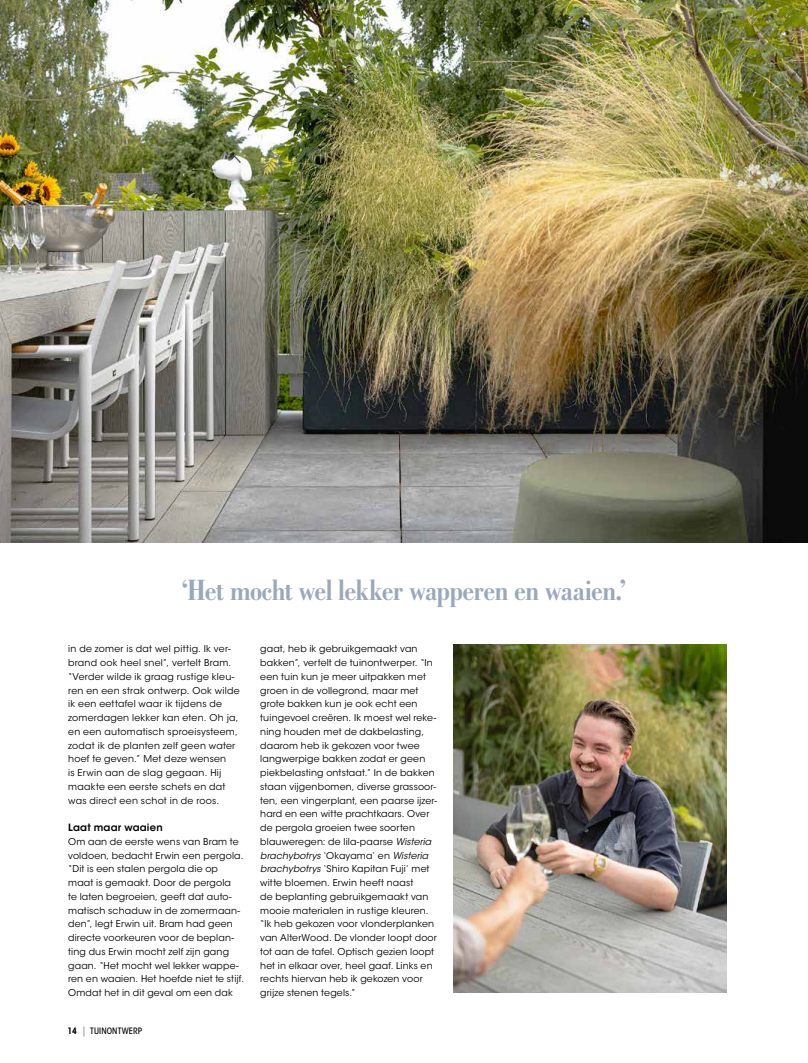
<style>
.page{position:relative;width:808px;height:1063px;background:#fff}
.page>*{position:absolute;margin:0;border:0;box-sizing:border-box;transform-origin:0 0}
.t1{font:700 condensed 31.25px "Bodoni Std";letter-spacing:-.025em;color:#9ba8bb}
.t2{font:600 10px "ITC Avant Garde Std";letter-spacing:.02em;color:#000}
.t3{font:9.38px/13.8px "ITC Avant Garde Std";letter-spacing:.02em;color:#000}
.t4{font:500 condensed 8.75px "ITC Avant Garde Std";letter-spacing:.015em;color:#000}
.s1{font-style:italic}
.s2{font-weight:700}
.s3{font-weight:700;font-style:italic;color:#9c9d9d}
</style>
<div class="page">
<img style="left:0;top:0;width:808px;height:542px">
<img style="left:453px;top:645px;width:273px;height:348px">
<h1 class="t1" style="left:181px;top:573px;width:446px">‘Het mocht wel lekker wapperen en waaien.’</h1>
<p class="t3" style="left:260px;top:642px;width:178px">gaat, heb ik gebruikgemaakt van bakken”, vertelt de tuinontwerper. “In een tuin kun je meer uitpakken met groen in de vollegrond, maar met grote bakken kun je ook echt een tuingevoel creëren. Ik moest wel reke&shy;ning houden met de dakbelasting, daarom heb ik gekozen voor twee langwerpige bakken zodat er geen piekbelasting ontstaat.” In de bakken staan vijgenbomen, diverse grassoor&shy;ten, een vingerplant, een paarse ijzer&shy;hard en een witte prachtkaars. Over de pergola groeien twee soorten blauweregen: de lila-paarse <span class="s1">Wisteria brachybotrys</span> ‘Okayama’ en <span class="s1">Wisteria brachybotrys</span> ‘Shiro Kapitan Fuji’ met witte bloemen. Erwin heeft naast<br>de beplanting gebruikgemaakt van mooie materialen in rustige kleuren. “Ik heb gekozen voor vlonderplanken van AlterWood. De vlonder loopt door tot aan de tafel. Optisch gezien loopt het in elkaar over, heel gaaf. Links en rechts hiervan heb ik gekozen voor grijze stenen tegels.”</p>
<p class="t3" style="left:68px;top:642px;width:173px">in de zomer is dat wel pittig. Ik ver&shy;brand ook heel snel”, vertelt Bram. “Verder wilde ik graag rustige kleu&shy;ren en een strak ontwerp. Ook wilde ik een eettafel waar ik tijdens de zomerdagen lekker kan eten. Oh ja, en een automatisch sproeisysteem, zodat ik de planten zelf geen water hoef te geven.” Met deze wensen<br>is Erwin aan de slag gegaan. Hij maakte een eerste schets en dat was direct een schot in de roos.</p>
<p class="t2" style="left:68px;top:821px;width:96px">Laat maar waaien</p>
<p class="t3" style="left:68px;top:835px;width:177px">Om aan de eerste wens van Bram te voldoen, bedacht Erwin een pergola. “Dit is een stalen pergola die op maat is gemaakt. Door de pergola<br>te laten begroeien, geeft dat auto&shy;matisch schaduw in de zomermaan&shy;den”, legt Erwin uit. Bram had geen directe voorkeuren voor de beplan&shy;ting dus Erwin mocht zelf zijn gang gaan. “Het mocht wel lekker wappe&shy;ren en waaien. Het hoefde niet te stijf.<br>Omdat het in dit geval om een dak</p>
<p class="t4" style="left:67px;top:1025px;width:76px"><span class="s2">14</span> <span class="s3">|</span> TUINONTWERP</p>
</div>
